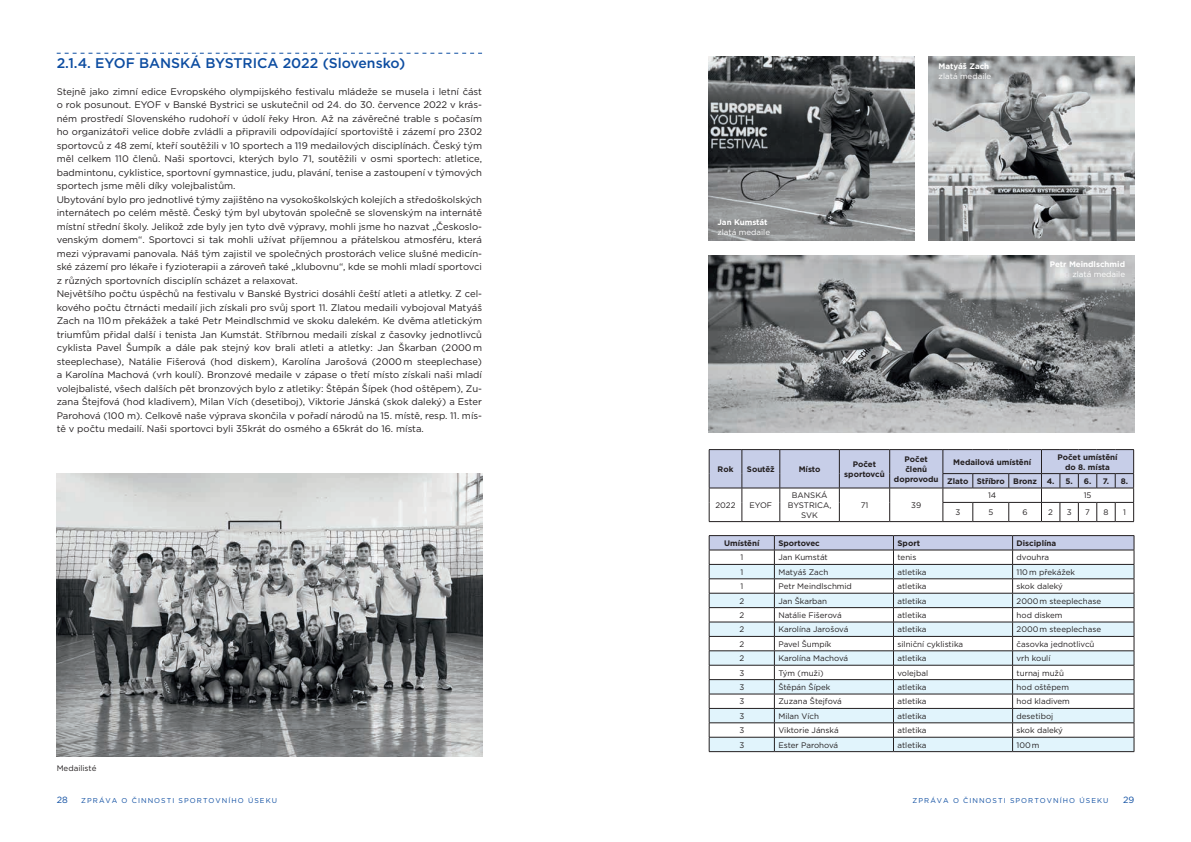
<style>
.page{position:relative;width:1191px;height:842px;background:#fff}
.page>*{position:absolute;margin:0;border:0;box-sizing:border-box;transform-origin:0 0}
._2_Titulek{font:500 14px "Gotham";color:#0d4da1}
.t1{font:9.5px/13.5px "Gotham";color:#231f20;text-align:justify}
.t2{font:9px "Gotham";color:#0d4da1}
.Popisek{font:8px/9.6px "Gotham";color:#231f20;text-align:center}
.t3{font:700 8px/9.6px "Gotham";color:#231f20;text-align:center}
.Popisek-2{font:700 8px "Gotham";color:#fff}
.Popisek-3{font:8px "Gotham";color:#fff}
.t4{font:7px "Gotham";letter-spacing:.15em;color:#0d4da1}
</style>
<div class="page">
<svg style="left:709px;top:449px;width:425px;height:73px"></svg>
<hr style="left:709px;top:535px;width:65px;height:1px;background:#231f20">
<hr style="left:774px;top:535px;width:119px;height:1px;background:#231f20">
<hr style="left:893px;top:535px;width:119px;height:1px;background:#231f20">
<hr style="left:1012px;top:535px;width:122px;height:1px;background:#231f20">
<svg style="left:709px;top:536px;width:425px;height:215px"></svg>
<hr style="left:709px;top:751px;width:65px;height:1px;background:#231f20">
<hr style="left:774px;top:751px;width:119px;height:1px;background:#231f20">
<hr style="left:893px;top:751px;width:119px;height:1px;background:#231f20">
<hr style="left:1012px;top:751px;width:122px;height:1px;background:#231f20">
<svg style="left:57px;top:53px;width:425px;height:1px"></svg>
<img style="left:709px;top:57px;width:205px;height:184px">
<img style="left:57px;top:473px;width:425px;height:284px">
<img style="left:928px;top:57px;width:206px;height:184px">
<img style="left:709px;top:255px;width:425px;height:177px">
<p class="_2_Titulek" style="left:57px;top:54px;width:350px">2.1.4. EYOF BANSKÁ BYSTRICA 2022 (Slovensko)</p>
<p class="t1" style="left:57px;top:85px;width:427px">Stejně jako zimní edice Evropského olympijského festivalu mládeže se musela i letní část o rok posunout. EYOF v Banské Bystrici se uskutečnil od 24. do 30. července 2022 v krás&shy;ném prostředí Slovenského rudohoří v údolí řeky Hron. Až na závěrečné trable s počasím ho organizátoři velice dobře zvládli a připravili odpovídající sportoviště i zázemí pro 2302 sportovců z 48 zemí, kteří soutěžili v 10 sportech a 119 medailových disciplínách. Český tým měl celkem 110 členů. Naši sportovci, kterých bylo 71, soutěžili v osmi sportech: atletice, badmintonu, cyklistice, sportovní gymnastice, judu, plavání, tenise a zastoupení v týmových sportech jsme měli díky volejbalistům.</p>
<p class="t1" style="left:57px;top:193px;width:427px">Ubytování bylo pro jednotlivé týmy zajištěno na vysokoškolských kolejích a středoškolských internátech po celém městě. Český tým byl ubytován společně se slovenským na internátě místní střední školy. Jelikož zde byly jen tyto dvě výpravy, mohli jsme ho nazvat „Českoslo&shy;venským domem“. Sportovci si tak mohli užívat příjemnou a přátelskou atmosféru, která mezi výpravami panovala. Náš tým zajistil ve společných prostorách velice slušné medicín&shy;ské zázemí pro lékaře i fyzioterapii a zároveň také „klubovnu“, kde se mohli mladí sportovci z různých sportovních disciplín scházet a relaxovat.</p>
<p class="t1" style="left:57px;top:287px;width:427px">Největšího počtu úspěchů na festivalu v Banské Bystrici dosáhli čeští atleti a atletky. Z cel&shy;kového počtu čtrnácti medailí jich získali pro svůj sport 11. Zlatou medaili vybojoval Matyáš Zach na 110 m překážek a také Petr Meindlschmid ve skoku dalekém. Ke dvěma atletickým triumfům přidal další i tenista Jan Kumstát. Stříbrnou medaili získal z časovky jednotlivců cyklista Pavel Šumpík a dále pak stejný kov brali atleti a atletky: Jan Škarban (2000 m steeplechase), Natálie Fišerová (hod diskem), Karolína Jarošová (2000 m steeplechase) a Karolína Machová (vrh koulí). Bronzové medaile v zápase o třetí místo získali naši mladí volejbalisté, všech dalších pět bronzových bylo z atletiky: Štěpán Šípek (hod oštěpem), Zu&shy;zana Štejfová (hod kladivem), Milan Vích (desetiboj), Viktorie Jánská (skok daleký) a Ester Parohová (100 m). Celkově naše výprava skončila v pořadí národů na 15. místě, resp. 11. mís&shy;tě v počtu medailí. Naši sportovci byli 35krát do osmého a 65krát do 16. místa.</p>
<p class="Popisek" style="left:57px;top:763px;width:41px">Medailisté</p>
<p class="Popisek-2" style="left:717px;top:217px;width:52px">Jan Kumstát</p>
<p class="Popisek-3" style="left:717px;top:227px;width:54px">zlatá medaile</p>
<p class="Popisek-2" style="left:938px;top:61px;width:52px">Matyáš Zach</p>
<p class="Popisek-3" style="left:938px;top:72px;width:54px">zlatá medaile</p>
<p class="Popisek-2" style="left:1049px;top:259px;width:77px">Petr Meindlschmid</p>
<p class="Popisek-3" style="left:1072px;top:269px;width:54px">zlatá medaile</p>
<p class="t3" style="left:717px;top:464px;width:17px">Rok</p>
<p class="t3" style="left:747px;top:464px;width:29px">Soutěž</p>
<p class="t3" style="left:798px;top:464px;width:23px">Místo</p>
<p class="t3" style="left:844px;top:459px;width:42px">Počet sportovců</p>
<p class="t3" style="left:894px;top:455px;width:46px">Počet členů doprovodu</p>
<p class="t3" style="left:953px;top:457px;width:80px">Medailová umístění</p>
<p class="t3" style="left:1057px;top:452px;width:62px">Počet umístění do 8. místa</p>
<p class="t3" style="left:947px;top:476px;width:23px">Zlato</p>
<p class="t3" style="left:976px;top:476px;width:29px">Stříbro</p>
<p class="t3" style="left:1013px;top:476px;width:25px">Bronz</p>
<p class="t3" style="left:1046px;top:476px;width:9px">4.</p>
<p class="t3" style="left:1065px;top:476px;width:9px">5.</p>
<p class="t3" style="left:1083px;top:476px;width:9px">6.</p>
<p class="t3" style="left:1102px;top:476px;width:8px">7.</p>
<p class="t3" style="left:1120px;top:476px;width:9px">8.</p>
<p class="Popisek" style="left:715px;top:500px;width:22px">2022</p>
<p class="Popisek" style="left:749px;top:500px;width:24px">EYOF</p>
<p class="Popisek" style="left:788px;top:491px;width:45px">BANSKÁ<br>BYSTRICA,<br>SVK</p>
<p class="Popisek" style="left:860px;top:500px;width:9px">71</p>
<p class="Popisek" style="left:911px;top:500px;width:12px">39</p>
<p class="Popisek" style="left:988px;top:491px;width:10px">14</p>
<p class="Popisek" style="left:1083px;top:491px;width:9px">15</p>
<p class="Popisek" style="left:955px;top:507px;width:6px">3</p>
<p class="Popisek" style="left:988px;top:507px;width:6px">5</p>
<p class="Popisek" style="left:1022px;top:507px;width:7px">6</p>
<p class="Popisek" style="left:1048px;top:507px;width:6px">2</p>
<p class="Popisek" style="left:1066px;top:507px;width:6px">3</p>
<p class="Popisek" style="left:1085px;top:507px;width:6px">7</p>
<p class="Popisek" style="left:1103px;top:507px;width:7px">8</p>
<p class="Popisek" style="left:1123px;top:507px;width:4px">1</p>
<p class="t3" style="left:724px;top:538px;width:37px">Umístění</p>
<p class="t3" style="left:778px;top:538px;width:43px">Sportovec</p>
<p class="t3" style="left:897px;top:538px;width:24px">Sport</p>
<p class="t3" style="left:1016px;top:538px;width:41px">Disciplína</p>
<p class="Popisek" style="left:740px;top:553px;width:4px">1</p>
<p class="Popisek" style="left:778px;top:553px;width:51px">Jan Kumstát</p>
<p class="Popisek" style="left:897px;top:553px;width:20px">tenis</p>
<p class="Popisek" style="left:1016px;top:553px;width:34px">dvouhra</p>
<p class="Popisek" style="left:740px;top:567px;width:4px">1</p>
<p class="Popisek" style="left:778px;top:567px;width:51px">Matyáš Zach</p>
<p class="Popisek" style="left:897px;top:567px;width:31px">atletika</p>
<p class="Popisek" style="left:1016px;top:567px;width:60px">110 m překážek</p>
<p class="Popisek" style="left:740px;top:581px;width:4px">1</p>
<p class="Popisek" style="left:778px;top:581px;width:75px">Petr Meindlschmid</p>
<p class="Popisek" style="left:897px;top:581px;width:31px">atletika</p>
<p class="Popisek" style="left:1016px;top:581px;width:48px">skok daleký</p>
<p class="Popisek" style="left:739px;top:596px;width:6px">2</p>
<p class="Popisek" style="left:778px;top:596px;width:50px">Jan Škarban</p>
<p class="Popisek" style="left:897px;top:596px;width:31px">atletika</p>
<p class="Popisek" style="left:1016px;top:596px;width:86px">2000 m steeplechase</p>
<p class="Popisek" style="left:739px;top:610px;width:6px">2</p>
<p class="Popisek" style="left:778px;top:610px;width:65px">Natálie Fišerová</p>
<p class="Popisek" style="left:897px;top:610px;width:31px">atletika</p>
<p class="Popisek" style="left:1016px;top:610px;width:47px">hod diskem</p>
<p class="Popisek" style="left:739px;top:625px;width:6px">2</p>
<p class="Popisek" style="left:778px;top:625px;width:72px">Karolína Jarošová</p>
<p class="Popisek" style="left:897px;top:625px;width:31px">atletika</p>
<p class="Popisek" style="left:1016px;top:625px;width:86px">2000 m steeplechase</p>
<p class="Popisek" style="left:739px;top:639px;width:6px">2</p>
<p class="Popisek" style="left:778px;top:639px;width:55px">Pavel Šumpík</p>
<p class="Popisek" style="left:897px;top:639px;width:67px">silniční cyklistika</p>
<p class="Popisek" style="left:1016px;top:639px;width:79px">časovka jednotlivců</p>
<p class="Popisek" style="left:739px;top:653px;width:6px">2</p>
<p class="Popisek" style="left:778px;top:653px;width:71px">Karolína Machová</p>
<p class="Popisek" style="left:897px;top:653px;width:31px">atletika</p>
<p class="Popisek" style="left:1016px;top:653px;width:35px">vrh koulí</p>
<p class="Popisek" style="left:739px;top:668px;width:6px">3</p>
<p class="Popisek" style="left:778px;top:668px;width:47px">Tým (muži)</p>
<p class="Popisek" style="left:897px;top:668px;width:32px">volejbal</p>
<p class="Popisek" style="left:1016px;top:668px;width:49px">turnaj mužů</p>
<p class="Popisek" style="left:739px;top:682px;width:6px">3</p>
<p class="Popisek" style="left:778px;top:682px;width:54px">Štěpán Šípek</p>
<p class="Popisek" style="left:897px;top:682px;width:31px">atletika</p>
<p class="Popisek" style="left:1016px;top:682px;width:54px">hod oštěpem</p>
<p class="Popisek" style="left:739px;top:697px;width:6px">3</p>
<p class="Popisek" style="left:778px;top:697px;width:65px">Zuzana Štejfová</p>
<p class="Popisek" style="left:897px;top:697px;width:31px">atletika</p>
<p class="Popisek" style="left:1016px;top:697px;width:55px">hod kladivem</p>
<p class="Popisek" style="left:739px;top:711px;width:6px">3</p>
<p class="Popisek" style="left:778px;top:711px;width:42px">Milan Vích</p>
<p class="Popisek" style="left:897px;top:711px;width:31px">atletika</p>
<p class="Popisek" style="left:1016px;top:711px;width:38px">desetiboj</p>
<p class="Popisek" style="left:739px;top:725px;width:6px">3</p>
<p class="Popisek" style="left:778px;top:725px;width:62px">Viktorie Jánská</p>
<p class="Popisek" style="left:897px;top:725px;width:31px">atletika</p>
<p class="Popisek" style="left:1016px;top:725px;width:48px">skok daleký</p>
<p class="Popisek" style="left:739px;top:740px;width:6px">3</p>
<p class="Popisek" style="left:778px;top:740px;width:61px">Ester Parohová</p>
<p class="Popisek" style="left:897px;top:740px;width:31px">atletika</p>
<p class="Popisek" style="left:1016px;top:740px;width:24px">100 m</p>
<p class="t2" style="left:57px;top:794px;width:13px">28</p>
<p class="t4" style="left:81px;top:796px;width:197px">ZPRÁVA O ČINNOSTI SPORTOVNÍHO ÚSEKU</p>
<p class="t4" style="left:912px;top:796px;width:197px">ZPRÁVA O ČINNOSTI SPORTOVNÍHO ÚSEKU</p>
<p class="t2" style="left:1123px;top:794px;width:13px">29</p>
</div>
